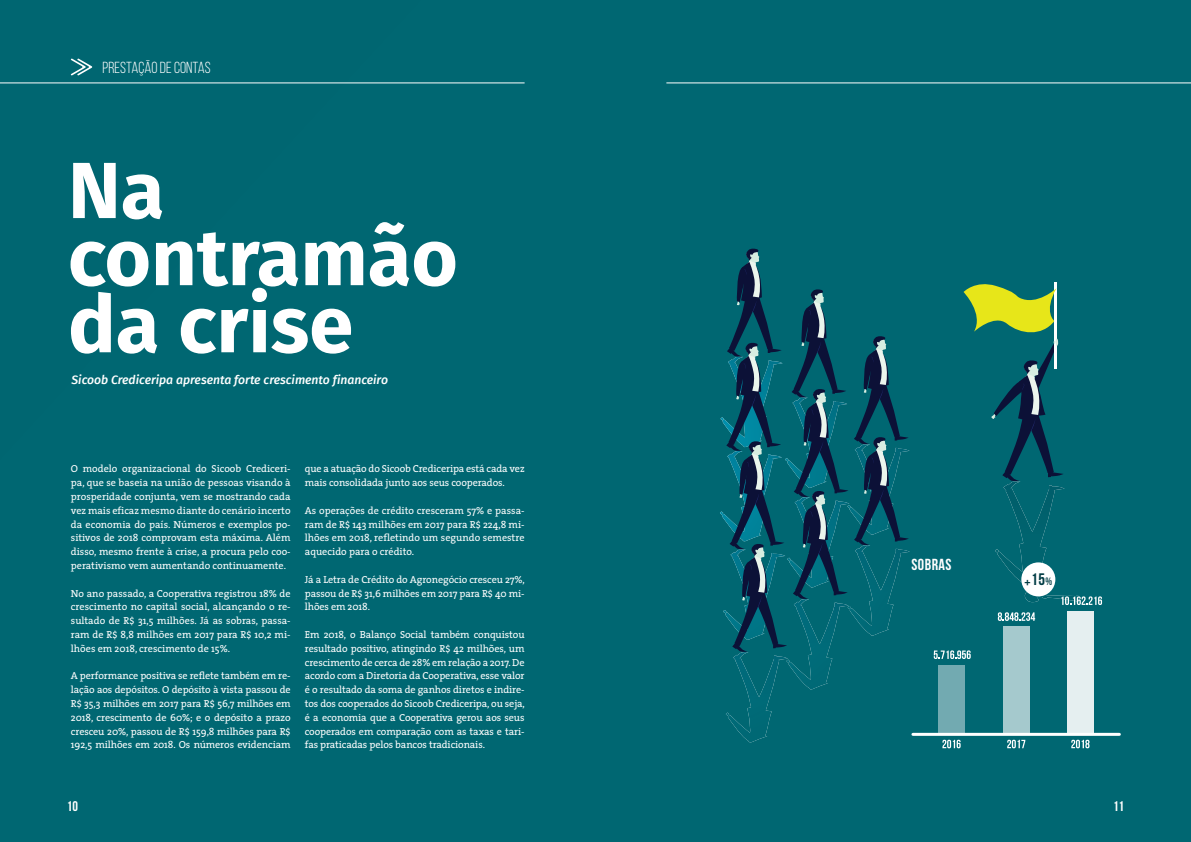
<style>
.page{position:relative;width:1191px;height:842px;background:#006772}
.page>*{position:absolute;margin:0;border:0;box-sizing:border-box;transform-origin:0 0}
.t1{font:700 79.6px/67.1px "Fira Sans";color:#fff}
.t2{font:700 16.7px "Bebas Neue";color:#003c44}
.t3{font:16px "Bebas Neue";color:#fff}
.t4{font:700 16px "Bebas Neue";letter-spacing:.03em;color:#fff}
.t5{font:700 14px "Bebas Neue";color:#fff}
.t6{font:italic 500 12.2px "Fira Sans";color:#fff}
.t7{font:10.2px/13.8px "The Serif";letter-spacing:-.01em;color:#fff;text-align:justify}
.s1{font-size:10.7px}
</style>
<div class="page">
<img style="left:848px;top:444px;width:61px;height:91px">
<img style="left:720px;top:357px;width:6px;height:90px">
<img style="left:720px;top:451px;width:6px;height:90px">
<img style="left:723px;top:549px;width:3px;height:91px">
<img style="left:725px;top:652px;width:63px;height:90px">
<div style="left:848px;top:545px;width:61px;height:91px;background:#006772"></div>
<svg style="left:854px;top:335px;width:54px;height:212px;background:#0f5769"></svg>
<img style="left:786px;top:652px;width:62px;height:37px">
<svg style="left:726px;top:248px;width:122px;height:404px;background:#0d5c6d"></svg>
<div style="left:995px;top:481px;width:84px;height:121px;background:#006772"></div>
<svg style="left:963px;top:280px;width:100px;height:202px;background:#257161"></svg>
<svg style="left:71px;top:59px;width:21px;height:16px"></svg>
<div style="left:1021px;top:562px;width:34px;height:34px;background:#fff;border-radius:50%"></div>
<hr style="left:0;top:82px;width:524px;height:1px;background:#fff">
<hr style="left:666px;top:82px;width:525px;height:1px;background:#fff">
<div style="left:938px;top:665px;width:27px;height:68px;background:#72aab1"></div>
<div style="left:1003px;top:627px;width:26px;height:106px;background:#a5c9cd"></div>
<div style="left:1067px;top:611px;width:27px;height:122px;background:#e5eff0"></div>
<svg style="left:942px;top:740px;width:18px;height:8px"></svg>
<svg style="left:1007px;top:740px;width:18px;height:8px"></svg>
<svg style="left:1071px;top:740px;width:18px;height:8px"></svg>
<svg style="left:933px;top:650px;width:37px;height:9px"></svg>
<svg style="left:997px;top:612px;width:38px;height:9px"></svg>
<svg style="left:1061px;top:596px;width:41px;height:9px"></svg>
<hr style="left:913px;top:733px;width:206px;height:3px;background:#fff">
<h3 class="t3" style="left:103px;top:59px;width:110px">PRESTAÇÃO DE CONTAS</h3>
<h1 class="t1" style="left:68px;top:151px;width:391px">Na contramão da crise</h1>
<p class="t6" style="left:72px;top:370px;width:318px">Sicoob Crediceripa apresenta forte crescimento financeiro</p>
<p class="t7" style="left:71px;top:462px;width:221px">O modelo organizacional do Sicoob Crediceri&shy;pa, que se baseia na união de pessoas visando à prosperidade conjunta, vem se mostrando cada vez mais eficaz mesmo diante do cenário incerto da economia do país. Números e exemplos po&shy;sitivos de 2018 comprovam esta máxima. Além disso, mesmo frente à crise, a procura pelo coo&shy;perativismo vem aumentando continuamente.</p>
<p class="t7" style="left:71px;top:586px;width:221px">No ano passado, a Cooperativa registrou 18% de crescimento no capital social, alcançando o re&shy;sultado de R$ 31,5 milhões. Já as sobras, passa&shy;ram de R$ 8,8 milhões em 2017 para R$ 10,2 mi&shy;lhões em 2018, crescimento de 15%.</p>
<p class="t7" style="left:71px;top:669px;width:221px">A performance positiva se reflete também em re&shy;lação aos depósitos. O depósito à vista passou de R$ 35,3 milhões em 2017 para R$ 56,7 milhões em 2018, crescimento de 60%; e o depósito a prazo cresceu 20%, passou de R$ 159,8 milhões para R$ 192,5 milhões em 2018. Os números evidenciam</p>
<p class="t7" style="left:305px;top:462px;width:221px">que a atuação do Sicoob Crediceripa está cada vez mais consolidada junto aos seus cooperados.</p>
<p class="t7" style="left:305px;top:503px;width:221px">As operações de crédito cresceram 57% e passa&shy;ram de R$ 143 milhões em 2017 para R$ 224,8 mi&shy;lhões em 2018, refletindo um segundo semestre aquecido para o crédito.</p>
<p class="t7" style="left:305px;top:572px;width:222px">Já a Letra de Crédito do Agronegócio cresceu 27%, passou de R$ 31,6 milhões em 2017 para R$ 40 mi&shy;lhões em 2018.</p>
<p class="t7" style="left:305px;top:627px;width:222px">Em 2018, o Balanço Social também conquistou resultado positivo, atingindo R$ 42 milhões, um crescimento de cerca de 28% em relação a 2017. De acordo com a Diretoria da Cooperativa, esse valor é o resultado da soma de ganhos diretos e indire&shy;tos dos cooperados do Sicoob Crediceripa, ou seja, é a economia que a Cooperativa gerou aos seus cooperados em comparação com as taxas e tari&shy;fas praticadas pelos bancos tradicionais.</p>
<h3 class="t4" style="left:911px;top:556px;width:42px">SOBRAS</h3>
<h2 class="t2" style="left:1024px;top:570px;width:29px"><sub>+</sub>15<span class="s1">%</span></h2>
<h3 class="t5" style="left:67px;top:799px;width:13px">10</h3>
<h3 class="t5" style="left:1113px;top:799px;width:13px">11</h3>
</div>
